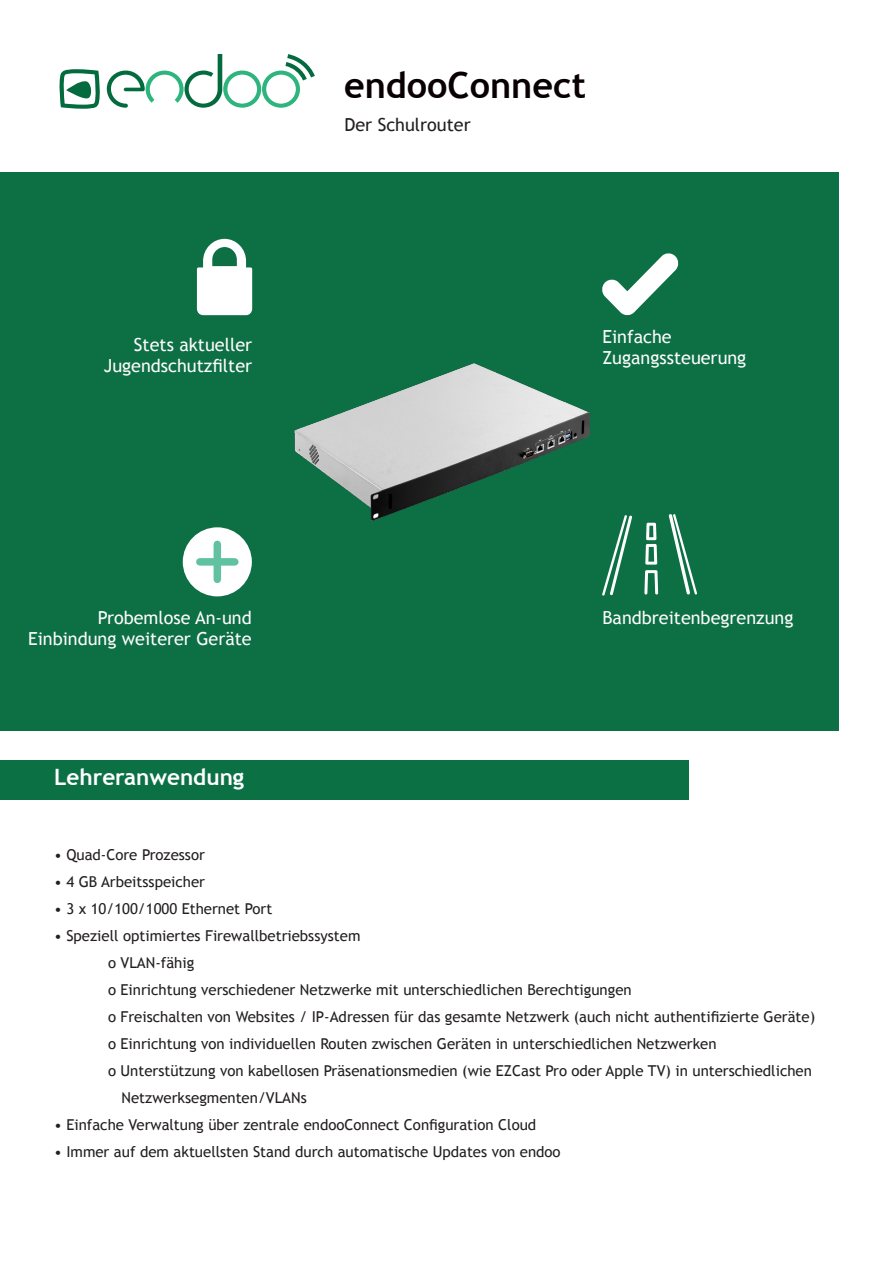
<style>
.page{position:relative;width:893px;height:1263px;background:#fff}
.page>*{position:absolute;margin:0;border:0;box-sizing:border-box;transform-origin:0 0}
.t1{font:700 36px "Trebuchet MS";color:#090003}
.t2{font:700 22.5px "Trebuchet MS";color:#fff}
.t3{font:18px/21px "Trebuchet MS";color:#fcfcfc;text-align:right}
.t4{font:18px "Trebuchet MS";color:#231f20}
.t5{font:15px/27px "Trebuchet MS";color:#231f20}
</style>
<div class="page">
<div style="left:0;top:760px;width:689px;height:40px;background:#0c7045"></div>
<svg style="left:59px;top:69px;width:41px;height:40px"></svg>
<svg style="left:107px;top:54px;width:208px;height:54px"></svg>
<div style="left:0;top:172px;width:839px;height:558px;background:#0d6f44"></div>
<svg style="left:197px;top:239px;width:55px;height:76px"></svg>
<div style="left:183px;top:527px;width:69px;height:69px;background:#fff;border-radius:50%"></div>
<div style="left:214px;top:544px;width:7px;height:35px;background:#60c2a0"></div>
<div style="left:200px;top:558px;width:35px;height:8px;background:#60c2a0"></div>
<img style="left:294px;top:363px;width:296px;height:158px">
<svg style="left:602px;top:253px;width:77px;height:63px"></svg>
<svg style="left:669px;top:514px;width:28px;height:80px"></svg>
<svg style="left:602px;top:515px;width:30px;height:81px"></svg>
<svg style="left:644px;top:523px;width:14px;height:71px"></svg>
<p class="t1" style="left:344px;top:63px;width:243px">endooConnect</p>
<p class="t3" style="left:104px;top:334px;width:150px">Stets aktueller<br>Jugendschutzfilter</p>
<p class="t4" style="left:344px;top:114px;width:128px">Der Schulrouter</p>
<p class="t3" style="left:28px;top:607px;width:225px">Probemlose An-und<br>Einbindung weiterer Geräte</p>
<p class="t2" style="left:54px;top:763px;width:192px">Lehreranwendung</p>
<p class="t3" style="left:602px;top:326px;width:71px">Einfache</p>
<p class="t3" style="left:602px;top:347px;width:145px">Zugangssteuerung</p>
<p class="t3" style="left:602px;top:607px;width:192px">Bandbreitenbegrenzung</p>
<p class="t5" style="left:54px;top:841px;width:152px">• Quad-Core Prozessor</p>
<p class="t5" style="left:54px;top:868px;width:153px">• 4 GB Arbeitsspeicher</p>
<p class="t5" style="left:54px;top:895px;width:220px">• 3 x 10/100/1000 Ethernet Port</p>
<p class="t5" style="left:54px;top:922px;width:308px">• Speziell optimiertes Firewallbetriebssystem</p>
<p class="t5" style="left:108px;top:949px;width:88px">o VLAN-fähig</p>
<p class="t5" style="left:108px;top:976px;width:525px">o Einrichtung verschiedener Netzwerke mit unterschiedlichen Berechtigungen</p>
<p class="t5" style="left:108px;top:1003px;width:709px">o Freischalten von Websites / IP-Adressen für das gesamte Netzwerk (auch nicht authentifizierte Geräte)</p>
<p class="t5" style="left:108px;top:1030px;width:610px">o Einrichtung von individuellen Routen zwischen Geräten in unterschiedlichen Netzwerken</p>
<p class="t5" style="left:122px;top:1057px;width:692px;text-indent:-14px">o Unterstützung von kabellosen Präsenationsmedien (wie EZCast Pro oder Apple TV) in unterschiedlichen<br>Netzwerksegmenten/VLANs</p>
<p class="t5" style="left:54px;top:1111px;width:484px">• Einfache Verwaltung über zentrale endooConnect Configuration Cloud</p>
<p class="t5" style="left:54px;top:1138px;width:508px">• Immer auf dem aktuellsten Stand durch automatische Updates von endoo</p>
</div>
